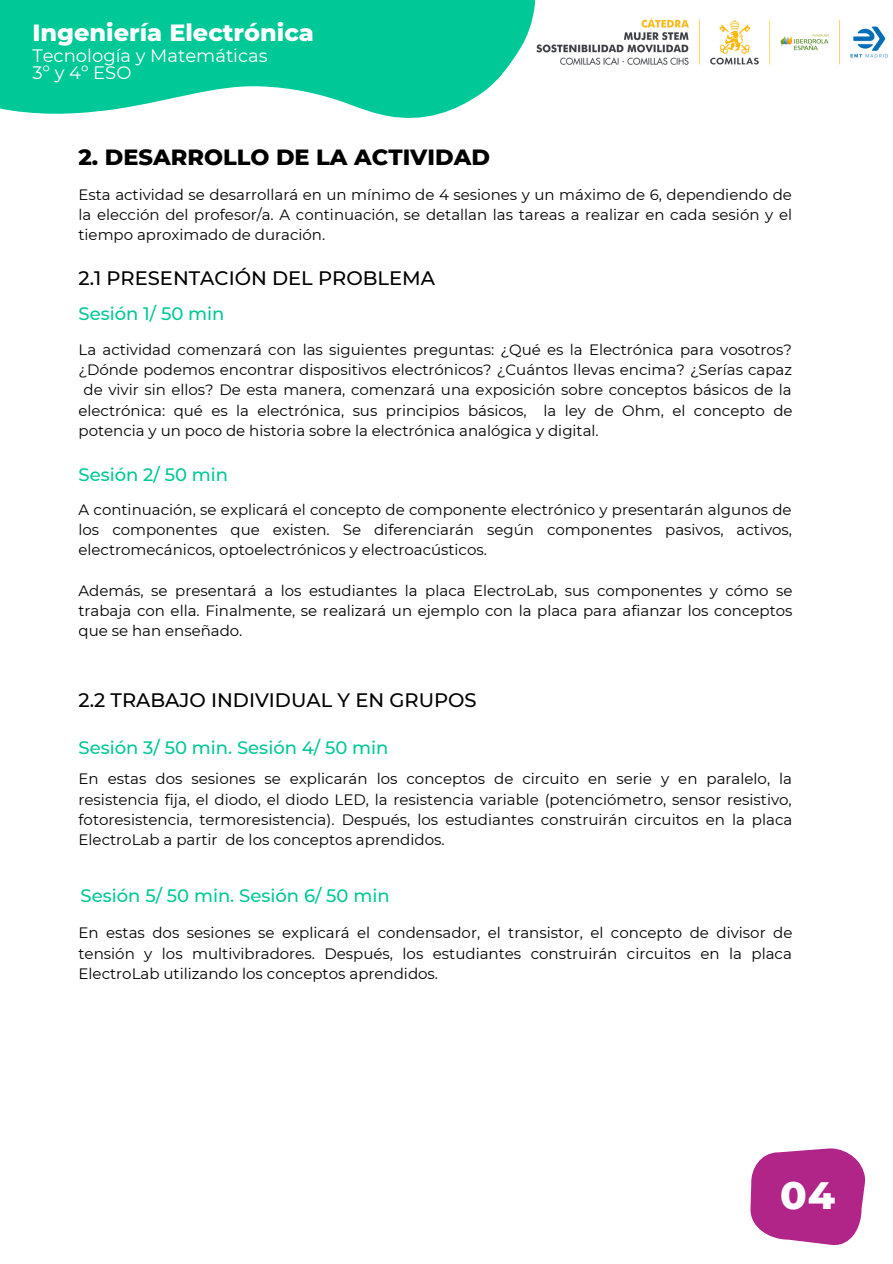
<style>
.page{position:relative;width:893px;height:1264px;background:#fff}
.page>*{position:absolute;margin:0;border:0;box-sizing:border-box;transform-origin:0 0}
.t1{font:800 39px "Montserrat";color:#fff}
.t2{font:800 24px "Montserrat";color:#fff}
.t3{font:800 22.5px "Montserrat";color:#000}
.t4{font:500 19.5px "Montserrat";color:#000}
.t5{font:500 18px "Montserrat";color:#00c897}
.t6{font:18px/16.8px "Montserrat";color:#fff}
.t7{font:15px/20.2px "Montserrat";color:#000;text-align:justify}
</style>
<div class="page">
<svg style="left:0;top:0;width:536px;height:118px;background:#25d0a6"></svg>
<svg style="left:750px;top:1148px;width:115px;height:97px;background:#bc4699"></svg>
<img style="left:491px;top:19px;width:396px;height:65px">
<h2 class="t2" style="left:32px;top:17px;width:283px">Ingeniería Electrónica</h2>
<p class="t6" style="left:32px;top:47px;width:237px">Tecnología y Matemáticas<br>3º y 4º ESO</p>
<h3 class="t3" style="left:78px;top:143px;width:413px">2. DESARROLLO DE LA ACTIVIDAD</h3>
<p class="t7" style="left:78px;top:184px;width:715px">Esta actividad se desarrollará en un mínimo de 4 sesiones y un máximo de 6, dependiendo de la elección del profesor/a. A continuación, se detallan las tareas a realizar en cada sesión y el tiempo aproximado de duración.</p>
<h3 class="t4" style="left:78px;top:266px;width:358px">2.1 PRESENTACIÓN DEL PROBLEMA</h3>
<p class="t5" style="left:78px;top:303px;width:147px">Sesión 1/ 50 min</p>
<p class="t7" style="left:78px;top:339px;width:714px">La actividad comenzará con las siguientes preguntas: ¿Qué es la Electrónica para vosotros?</p>
<p class="t7" style="left:78px;top:360px;width:715px">¿Dónde podemos encontrar dispositivos electrónicos? ¿Cuántos llevas encima? ¿Serías capaz</p>
<p class="t7" style="left:84px;top:380px;width:709px">de vivir sin ellos? De esta manera, comenzará una exposición sobre conceptos básicos de la</p>
<p class="t7" style="left:78px;top:400px;width:715px">electrónica: qué es la electrónica, sus principios básicos, la ley de Ohm, el concepto de</p>
<p class="t7" style="left:78px;top:420px;width:521px">potencia y un poco de historia sobre la electrónica analógica y digital.</p>
<p class="t5" style="left:78px;top:463px;width:151px">Sesión 2/ 50 min</p>
<p class="t7" style="left:78px;top:499px;width:715px">A continuación, se explicará el concepto de componente electrónico y presentarán algunos de los componentes que existen. Se diferenciarán según componentes pasivos, activos, electromecánicos, optoelectrónicos y electroacústicos.</p>
<p class="t7" style="left:78px;top:580px;width:715px">Además, se presentará a los estudiantes la placa ElectroLab, sus componentes y cómo se trabaja con ella. Finalmente, se realizará un ejemplo con la placa para afianzar los conceptos que se han enseñado.</p>
<h3 class="t4" style="left:78px;top:688px;width:399px">2.2 TRABAJO INDIVIDUAL Y EN GRUPOS</h3>
<p class="t5" style="left:78px;top:736px;width:311px">Sesión 3/ 50 min. Sesión 4/ 50 min</p>
<p class="t7" style="left:78px;top:769px;width:715px">En estas dos sesiones se explicarán los conceptos de circuito en serie y en paralelo, la resistencia fija, el diodo, el diodo LED, la resistencia variable (potenciómetro, sensor resistivo, fotoresistencia, termoresistencia). Después, los estudiantes construirán circuitos en la placa ElectroLab a partir de los conceptos aprendidos.</p>
<p class="t5" style="left:81px;top:884px;width:310px">Sesión 5/ 50 min. Sesión 6/ 50 min</p>
<p class="t7" style="left:78px;top:922px;width:715px">En estas dos sesiones se explicará el condensador, el transistor, el concepto de divisor de tensión y los multivibradores. Después, los estudiantes construirán circuitos en la placa ElectroLab utilizando los conceptos aprendidos.</p>
<h1 class="t1" style="left:780px;top:1171px;width:56px">04</h1>
</div>
